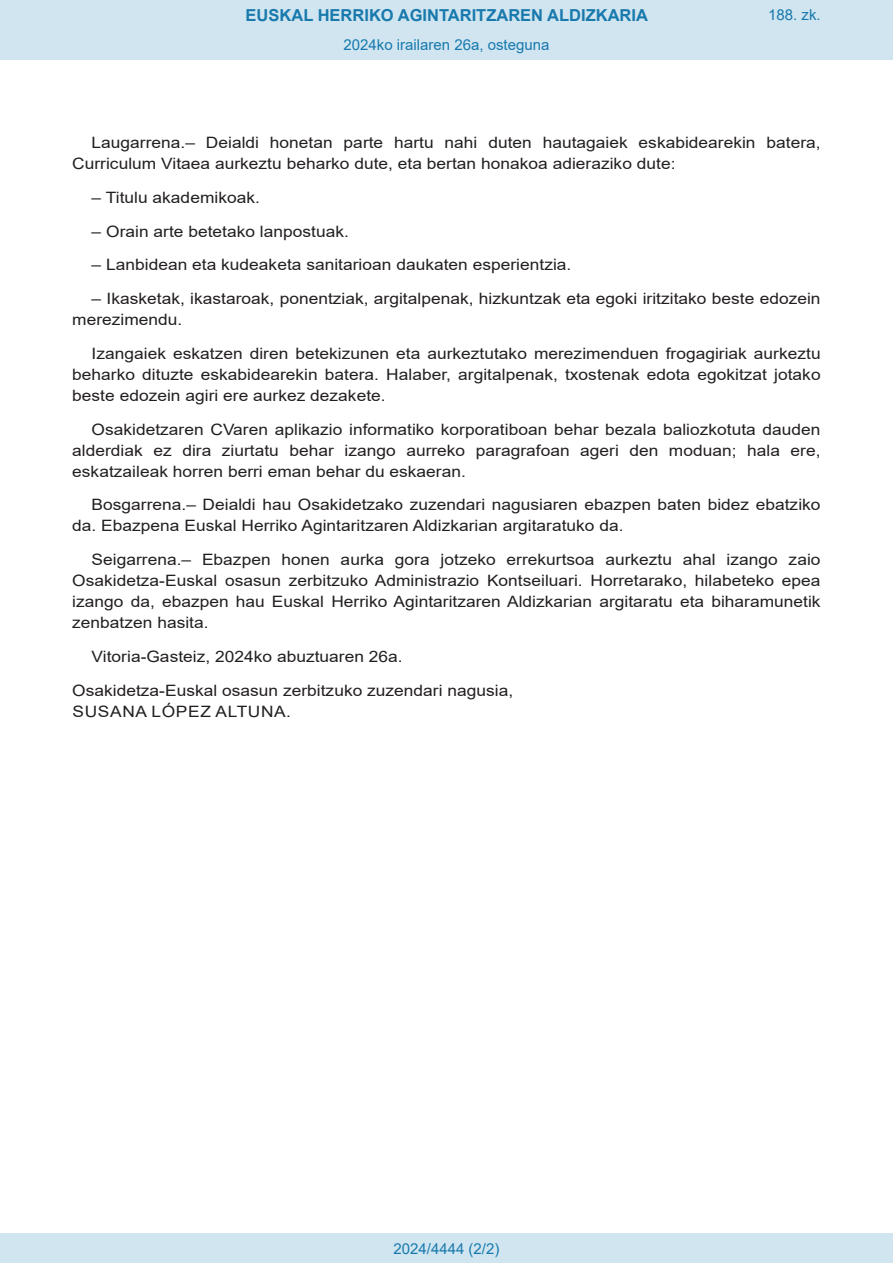
<style>
.page{position:relative;width:893px;height:1263px;background:#fff}
.page>*{position:absolute;margin:0;border:0;box-sizing:border-box;transform-origin:0 0}
.t1{font:700 16.5px "Arial";color:#1879ad}
.BOPVDetalle{font:15.6px/21px "Arial";color:#231f20;scale:1.11 1}
.BOPVFirmaPuesto{font:15.6px "Arial";color:#231f20;scale:1.11 1}
.BOPVFirmaLugFec{font:15.6px "Arial";color:#231f20;scale:1.11 1}
.BOPVFirmaNombre{font:15.6px "Arial";letter-spacing:.035em;color:#231f20;scale:1.11 1}
.Paginacion_Centro{font:15px "Arial";color:#1879ad}
</style>
<div class="page">
<div style="left:0;top:0;width:893px;height:60px;background:#d0e5f0"></div>
<div style="left:0;top:1233px;width:893px;height:30px;background:#d0e5f0"></div>
<p class="t1" style="left:246px;top:3px;width:404px">EUSKAL HERRIKO AGINTARITZAREN ALDIZKARIA</p>
<p class="Paginacion_Centro" style="left:343px;top:35px;width:207px">2024ko irailaren 26a, osteguna</p>
<p class="Paginacion_Centro" style="left:768px;top:5px;width:54px">188. zk.</p>
<p class="BOPVDetalle" style="left:72px;top:132px;width:676px;text-indent:19px">Laugarrena.– Deialdi honetan parte hartu nahi duten hautagaiek eskabidearekin batera,<br>Curriculum Vitaea aurkeztu beharko dute, eta bertan honakoa adieraziko dute:</p>
<p class="BOPVDetalle" style="left:92px;top:187px;width:153px">– Titulu akademikoak.</p>
<p class="BOPVDetalle" style="left:92px;top:221px;width:233px">– Orain arte betetako lanpostuak.</p>
<p class="BOPVDetalle" style="left:92px;top:254px;width:434px">– Lanbidean eta kudeaketa sanitarioan daukaten esperientzia.</p>
<p class="BOPVDetalle" style="left:72px;top:288px;width:676px;text-indent:19px">– Ikasketak, ikastaroak, ponentziak, argitalpenak, hizkuntzak eta egoki iritzitako beste edozein merezimendu.</p>
<p class="BOPVDetalle" style="left:72px;top:343px;width:676px;text-align:justify;text-indent:19px">Izangaiek eskatzen diren betekizunen eta aurkeztutako merezimenduen frogagiriak aurkeztu beharko dituzte eskabidearekin batera. Halaber, argitalpenak, txostenak edota egokitzat jotako beste edozein agiri ere aurkez dezakete.</p>
<p class="BOPVDetalle" style="left:72px;top:419px;width:676px;text-align:justify;text-indent:19px">Osakidetzaren CVaren aplikazio informatiko korporatiboan behar bezala baliozkotuta dauden alderdiak ez dira ziurtatu behar izango aurreko paragrafoan ageri den moduan; hala ere, eskatzaileak horren berri eman behar du eskaeran.</p>
<p class="BOPVDetalle" style="left:72px;top:494px;width:676px;text-indent:19px">Bosgarrena.– Deialdi hau Osakidetzako zuzendari nagusiaren ebazpen baten bidez ebatziko da. Ebazpena Euskal Herriko Agintaritzaren Aldizkarian argitaratuko da.</p>
<p class="BOPVDetalle" style="left:72px;top:549px;width:676px;text-align:justify;text-indent:19px">Seigarrena.– Ebazpen honen aurka gora jotzeko errekurtsoa aurkeztu ahal izango zaio Osakidetza-Euskal osasun zerbitzuko Administrazio Kontseiluari. Horretarako, hilabeteko epea izango da, ebazpen hau Euskal Herriko Agintaritzaren Aldizkarian argitaratu eta biharamunetik zenbatzen hasita.</p>
<p class="BOPVFirmaLugFec" style="left:92px;top:646px;width:282px">Vitoria-Gasteiz, 2024ko abuztuaren 26a.</p>
<p class="BOPVFirmaPuesto" style="left:72px;top:679px;width:399px">Osakidetza-Euskal osasun zerbitzuko zuzendari nagusia,</p>
<p class="BOPVFirmaNombre" style="left:73px;top:700px;width:198px">SUSANA LÓPEZ ALTUNA.</p>
<p class="Paginacion_Centro" style="left:393px;top:1238px;width:107px">2024/4444 (2/2)</p>
</div>
